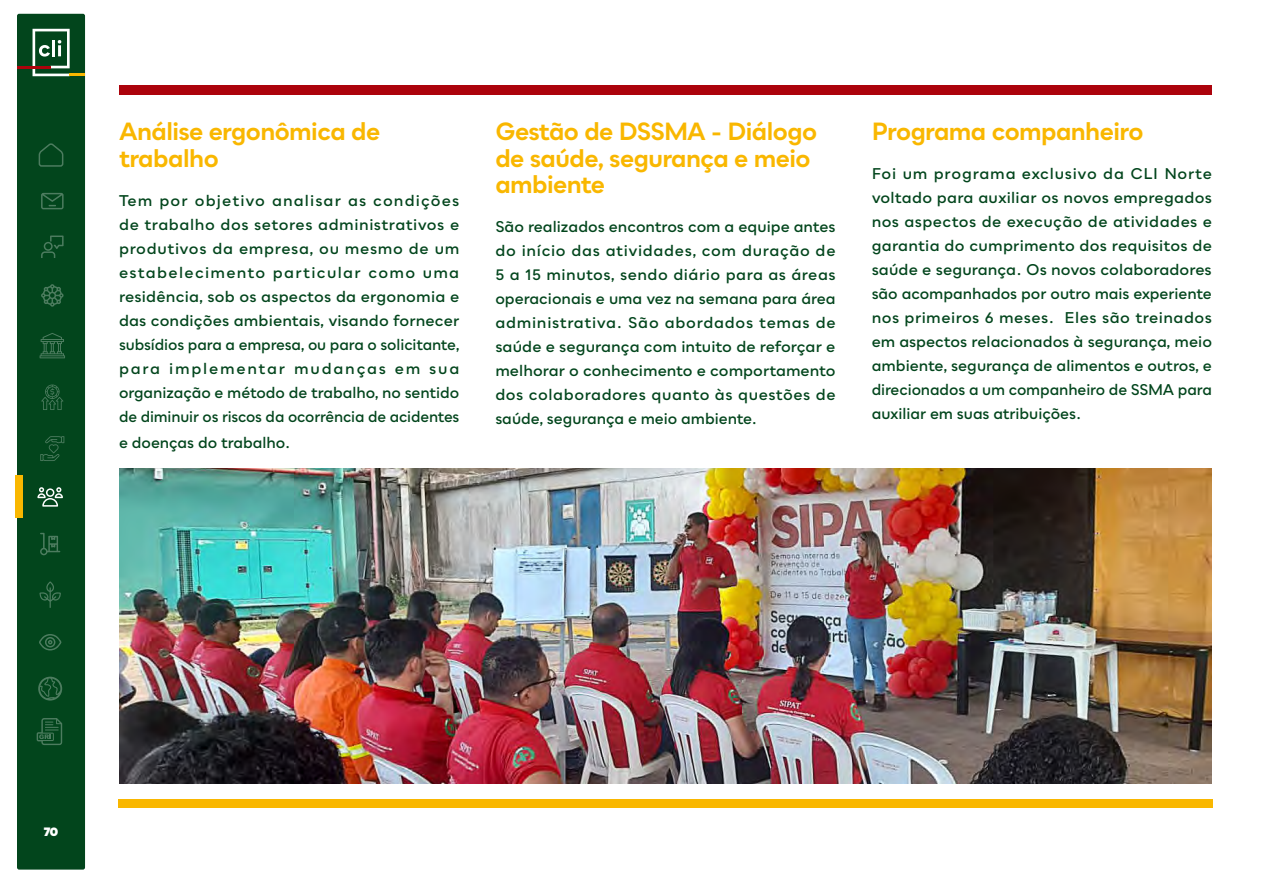
<style>
.page{position:relative;width:1263px;height:893px;background:#fff}
.page>*{position:absolute;margin:0;border:0;box-sizing:border-box;transform-origin:0 0}
.t1{font:700 24px/26.4px "Bozon";letter-spacing:-.02em;color:#f9b700}
.t2{font:600 15px/24px "Bozon";letter-spacing:-.005em;color:#02451c;text-align:justify}
.t3{font:900 12px "Bozon";color:#fff}
</style>
<div class="page">
<div style="left:118px;top:799px;width:1094px;height:9px;background:#f9b700"></div>
<div style="left:119px;top:85px;width:1093px;height:9px;background:#ac030c"></div>
<img style="left:119px;top:468px;width:1093px;height:315px">
<div style="left:17px;top:14px;width:68px;height:856px;background:#02451c;border-radius:2px"></div>
<hr style="left:17px;top:66px;width:34px;height:2px;background:#ac030c">
<svg style="left:33px;top:29px;width:52px;height:47px"></svg>
<svg style="left:41px;top:193px;width:23px;height:17px"></svg>
<div style="left:16px;top:137px;width:69px;height:43px;background:#02451c"></div>
<svg style="left:41px;top:235px;width:23px;height:23px"></svg>
<svg style="left:41px;top:284px;width:23px;height:23px"></svg>
<svg style="left:39px;top:333px;width:26px;height:26px"></svg>
<svg style="left:41px;top:384px;width:23px;height:26px"></svg>
<svg style="left:40px;top:436px;width:25px;height:25px"></svg>
<svg style="left:16px;top:475px;width:47px;height:43px"></svg>
<svg style="left:40px;top:532px;width:21px;height:24px"></svg>
<svg style="left:39px;top:581px;width:22px;height:27px"></svg>
<svg style="left:39px;top:634px;width:23px;height:17px"></svg>
<svg style="left:38px;top:676px;width:25px;height:25px"></svg>
<svg style="left:36px;top:718px;width:27px;height:27px"></svg>
<h1 class="t1" style="left:119px;top:119px;width:263px">Análise ergonômica de trabalho</h1>
<p class="t2" style="left:119px;top:188px;width:342px">Tem por objetivo analisar as condições de trabalho dos setores administrativos e produtivos da empresa, ou mesmo de um estabelecimento particular como uma residência, sob os aspectos da ergonomia e das condições ambientais, visando fornecer subsídios para a empresa, ou para o solicitante, para implementar mudanças em sua organização e método de trabalho, no sentido de diminuir os riscos da ocorrência de acidentes</p>
<p class="t2" style="left:119px;top:431px;width:173px">e doenças do trabalho.</p>
<h1 class="t1" style="left:495px;top:119px;width:323px">Gestão de DSSMA - Diálogo de saúde, segurança e meio ambiente</h1>
<p class="t2" style="left:495px;top:215px;width:342px">São realizados encontros com a equipe antes do início das atividades, com duração de 5 a 15 minutos, sendo diário para as áreas operacionais e uma vez na semana para área administrativa. São abordados temas de saúde e segurança com intuito de reforçar e melhorar o conhecimento e comportamento dos colaboradores quanto às questões de saúde, segurança e meio ambiente.</p>
<h1 class="t1" style="left:872px;top:119px;width:273px">Programa companheiro</h1>
<p class="t2" style="left:872px;top:162px;width:342px">Foi um programa exclusivo da CLI Norte voltado para auxiliar os novos empregados nos aspectos de execução de atividades e garantia do cumprimento dos requisitos de saúde e segurança. Os novos colaboradores são acompanhados por outro mais experiente nos primeiros 6 meses. Eles são treinados em aspectos relacionados à segurança, meio ambiente, segurança de alimentos e outros, e direcionados a um companheiro de SSMA para auxiliar em suas atribuições.</p>
<p class="t3" style="left:44px;top:823px;width:16px">70</p>
</div>
